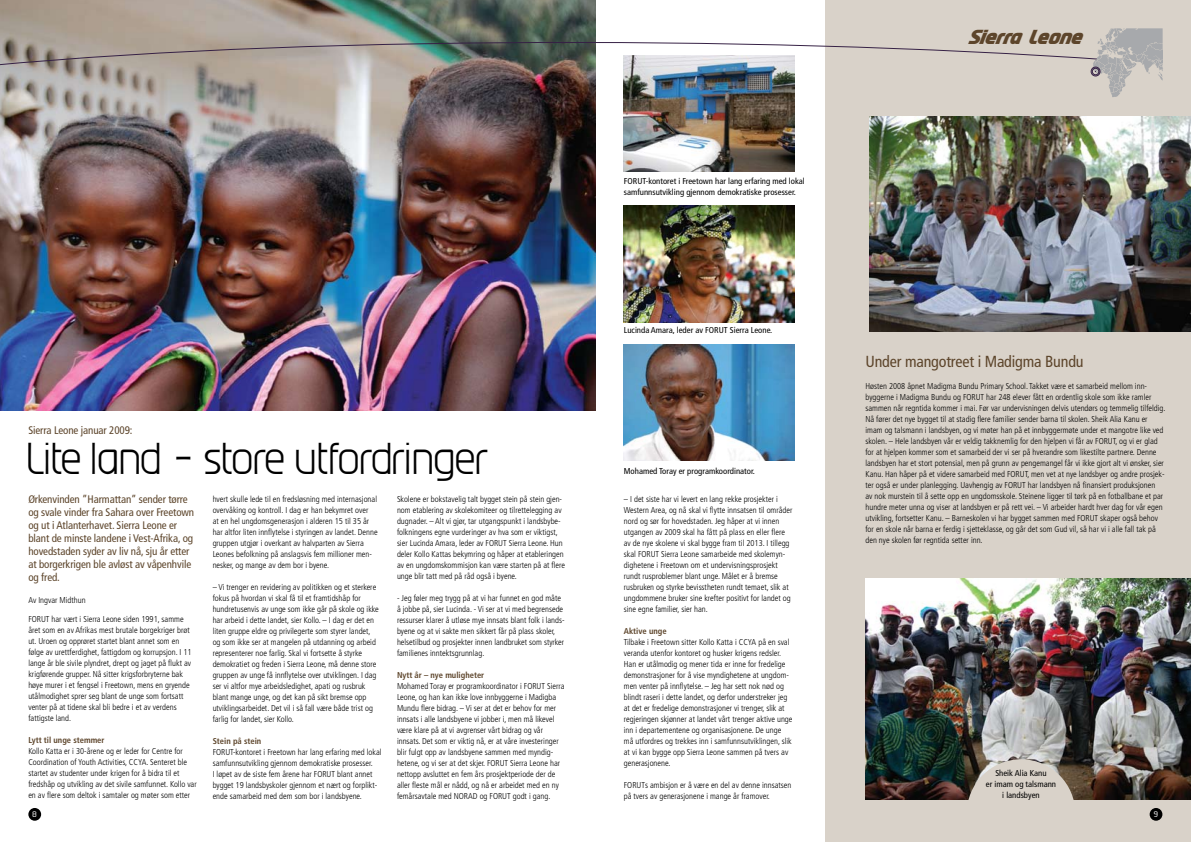
<style>
.page{position:relative;width:1191px;height:842px;background:#fff}
.page>*{position:absolute;margin:0;border:0;box-sizing:border-box;transform-origin:0 0}
.t1{font:300 39.5px "Prosper";letter-spacing:.005em;color:#000}
.t2{font:italic 900 18px "Prosper";color:#5d452b}
.t3{font:condensed 16px "Frutiger";letter-spacing:-.01em;color:#5d452b}
.t4{font:condensed 11px/13px "Frutiger";letter-spacing:-.01em;color:#5d452b}
.t5{font:300 condensed 8.5px/11px "Frutiger";color:#000}
.t6{font:condensed 8.5px/11px "Frutiger";color:#000}
.t7{font:700 condensed 8.5px "Frutiger";color:#5d452b}
.t8{font:7px "Prosper";color:#fff}
</style>
<div class="page">
<img style="left:0;top:0;width:595px;height:410px">
<div style="left:825px;top:0;width:366px;height:842px;background:#d9d2c9"></div>
<div style="left:1149px;top:808px;width:13px;height:13px;background:#000;border-radius:50%"></div>
<div style="left:28px;top:808px;width:13px;height:13px;background:#000;border-radius:50%"></div>
<svg style="left:0;top:4px;width:1091px;height:62px"></svg>
<svg style="left:1091px;top:28px;width:72px;height:69px"></svg>
<img style="left:624px;top:56px;width:170px;height:116px">
<img style="left:865px;top:578px;width:326px;height:221px">
<img style="left:869px;top:117px;width:322px;height:215px">
<img style="left:624px;top:206px;width:170px;height:116px">
<img style="left:624px;top:344px;width:170px;height:117px">
<svg style="left:966px;top:759px;width:109px;height:41px"></svg>
<p class="t4" style="left:28px;top:424px;width:106px">Sierra Leone januar 2009:</p>
<h1 class="t1" style="left:28px;top:434px;width:461px">Lite land - store utfordringer</h1>
<p class="t5" style="left:213px;top:493px;width:166px">hvert skulle lede til en fredsløsning med internasjonal overvåking og kontroll. I dag er han bekymret over<br>at en hel ungdomsgenerasjon i alderen 15 til 35 år har altfor liten innflytelse i styringen av landet. Denne gruppen utgjør i overkant av halvparten av Sierra Leones befolkning på anslagsvis fem millioner men&shy;nesker, og mange av dem bor i byene.</p>
<p class="t5" style="left:213px;top:581px;width:168px">– Vi trenger en revidering av politikken og et sterkere fokus på hvordan vi skal få til et framtidshåp for hundretusenvis av unge som ikke går på skole og ikke har arbeid i dette landet, sier Kollo. – I dag er det en liten gruppe eldre og privilegerte som styrer landet, og som ikke ser at mangelen på utdanning og arbeid representerer noe farlig. Skal vi fortsette å styrke demokratiet og freden i Sierra Leone, må denne store gruppen av unge få innflytelse over utviklingen. I dag ser vi altfor mye arbeidsledighet, apati og rusbruk blant mange unge, og det kan på sikt bremse opp utviklingsarbeidet. Det vil i så fall være både trist og farlig for landet, sier Kollo.</p>
<p class="t7" style="left:213px;top:736px;width:50px">Stein på stein</p>
<p class="t5" style="left:213px;top:746px;width:170px">FORUT-kontoret i Freetown har lang erfaring med lokal samfunnsutvikling gjennom demokratiske prosesser.<br>I løpet av de siste fem årene har FORUT blant annet bygget 19 landsbyskoler gjennom et nært og forplikt&shy;ende samarbeid med dem som bor i landsbyene.</p>
<p class="t5" style="left:397px;top:493px;width:170px">Skolene er bokstavelig talt bygget stein på stein gjen&shy;nom etablering av skolekomiteer og tilrettelegging av dugnader. – Alt vi gjør, tar utgangspunkt i landsbybe&shy;folkningens egne vurderinger av hva som er viktigst, sier Lucinda Amara, leder av FORUT Sierra Leone. Hun deler Kollo Kattas bekymring og håper at etableringen av en ungdomskommisjon kan være starten på at flere unge blir tatt med på råd også i byene.</p>
<p class="t5" style="left:397px;top:592px;width:169px">- Jeg føler meg trygg på at vi har funnet en god måte å jobbe på, sier Lucinda. - Vi ser at vi med begrensede ressurser klarer å utløse mye innsats blant folk i lands&shy;byene og at vi sakte men sikkert får på plass skoler, helsetilbud og prosjekter innen landbruket som styrker familienes inntektsgrunnlag.</p>
<p class="t7" style="left:397px;top:670px;width:89px">Nytt år – nye muligheter</p>
<p class="t5" style="left:397px;top:680px;width:169px">Mohamed Toray er programkoordinator i FORUT Sierra Leone, og han kan ikke love innbyggerne i Madigba Mundu flere bidrag. – Vi ser at det er behov for mer innsats i alle landsbyene vi jobber i, men må likevel være klare på at vi avgrenser vårt bidrag og vår innsats. Det som er viktig nå, er at våre investeringer blir fulgt opp av landsbyene sammen med myndig&shy;hetene, og vi ser at det skjer. FORUT Sierra Leone har nettopp avsluttet en fem års prosjektperiode der de aller fleste mål er nådd, og nå er arbeidet med en ny femårsavtale med NORAD og FORUT godt i gang.</p>
<p class="t4" style="left:28px;top:493px;width:167px">Ørkenvinden ”Harmattan” sender tørre og svale vinder fra Sahara over Freetown og ut i Atlanterhavet. Sierra Leone er blant de minste landene i Vest-Afrika, og hovedstaden syder av liv nå, sju år etter at borgerkrigen ble avløst av våpenhvile og fred.</p>
<p class="t5" style="left:28px;top:595px;width:59px">Av Ingvar Midthun</p>
<p class="t5" style="left:28px;top:614px;width:165px">FORUT har vært i Sierra Leone siden 1991, samme året som en av Afrikas mest brutale borgekriger brøt ut. Uroen og opprøret startet blant annet som en følge av urettferdighet, fattigdom og korrupsjon. I 11 lange år ble sivile plyndret, drept og jaget på flukt av krigførende grupper. Nå sitter krigsforbryterne bak høye murer i et fengsel i Freetown, mens en gryende utålmodighet sprer seg blant de unge som fortsatt venter på at tidene skal bli bedre i et av verdens fattigste land.</p>
<p class="t7" style="left:28px;top:735px;width:78px">Lytt til unge stemmer</p>
<p class="t5" style="left:28px;top:746px;width:170px">Kollo Katta er i 30-årene og er leder for Centre for Coordination of Youth Activities, CCYA. Senteret ble startet av studenter under krigen for å bidra til et fredshåp og utvikling av det sivile samfunnet. Kollo var en av flere som deltok i samtaler og møter som etter</p>
<p class="t6" style="left:624px;top:175px;width:183px">FORUT-kontoret i Freetown har lang erfaring med lokal samfunnsutvikling gjennom demokratiske prosesser.</p>
<p class="t6" style="left:624px;top:325px;width:150px">Lucinda Amara, leder av FORUT Sierra Leone.</p>
<p class="t6" style="left:624px;top:466px;width:133px">Mohamed Toray er programkoordinator.</p>
<p class="t5" style="left:624px;top:493px;width:170px">– I det siste har vi levert en lang rekke prosjekter i Western Area, og nå skal vi flytte innsatsen til områder nord og sør for hovedstaden. Jeg håper at vi innen utgangen av 2009 skal ha fått på plass en eller flere av de nye skolene vi skal bygge fram til 2013. I tillegg skal FORUT Sierra Leone samarbeide med skolemyn&shy;dighetene i Freetown om et undervisningsprosjekt rundt rusproblemer blant unge. Målet er å bremse rusbruken og styrke bevisstheten rundt temaet, slik at ungdommene bruker sine krefter positivt for landet og sine egne familier, sier han.</p>
<p class="t7" style="left:624px;top:625px;width:44px">Aktive unge</p>
<p class="t5" style="left:624px;top:636px;width:170px">Tilbake i Freetown sitter Kollo Katta i CCYA på en sval veranda utenfor kontoret og husker krigens redsler.<br>Han er utålmodig og mener tida er inne for fredelige demonstrasjoner for å vise myndighetene at ungdom&shy;men venter på innflytelse. – Jeg har sett nok nød og blindt raseri i dette landet, og derfor understreker jeg at det er fredelige demonstrasjoner vi trenger, slik at regjeringen skjønner at landet vårt trenger aktive unge inn i departementene og organisasjonene. De unge må utfordres og trekkes inn i samfunnsutviklingen, slik at vi kan bygge opp Sierra Leone sammen på tvers av generasjonene.</p>
<p class="t5" style="left:624px;top:779px;width:169px">FORUTs ambisjon er å være en del av denne innsatsen på tvers av generasjonene i mange år framover.</p>
<h2 class="t2" style="left:967px;top:24px;width:120px">Sierra Leone</h2>
<h3 class="t3" style="left:865px;top:352px;width:220px">Under mangotreet i Madigma Bundu</h3>
<p class="t5" style="left:865px;top:380px;width:302px">Høsten 2008 åpnet Madigma Bundu Primary School. Takket være et samarbeid mellom inn&shy;byggerne i Madigma Bundu og FORUT har 248 elever fått en ordentlig skole som ikke ramler sammen når regntida kommer i mai. Før var undervisningen delvis utendørs og temmelig tilfeldig.<br>Nå fører det nye bygget til at stadig flere familier sender barna til skolen. Sheik Alia Kanu er imam og talsmann i landsbyen, og vi møter han på et innbyggermøte under et mangotre like ved skolen. – Hele landsbyen vår er veldig takknemlig for den hjelpen vi får av FORUT, og vi er glad for at hjelpen kommer som et samarbeid der vi ser på hverandre som likestilte partnere. Denne landsbyen har et stort potensial, men på grunn av pengemangel får vi ikke gjort alt vi ønsker, sier Kanu. Han håper på et videre samarbeid med FORUT, men vet at nye landsbyer og andre prosjek&shy;ter også er under planlegging. Uavhengig av FORUT har landsbyen nå finansiert produksjonen<br>av nok murstein til å sette opp en ungdomsskole. Steinene ligger til tørk på en fotballbane et par hundre meter unna og viser at landsbyen er på rett vei. – Vi arbeider hardt hver dag for vår egen utvikling, fortsetter Kanu. – Barneskolen vi har bygget sammen med FORUT skaper også behov for en skole når barna er ferdig i sjetteklasse, og går det som Gud vil, så har vi i alle fall tak på den nye skolen før regntida setter inn.</p>
<p class="t6" style="left:986px;top:768px;width:72px;text-align:center">Sheik Alia Kanu<br>er imam og talsmann i landsbyen</p>
<p class="t8" style="left:33px;top:810px;width:6px">8</p>
<p class="t8" style="left:1153px;top:810px;width:6px">9</p>
</div>
